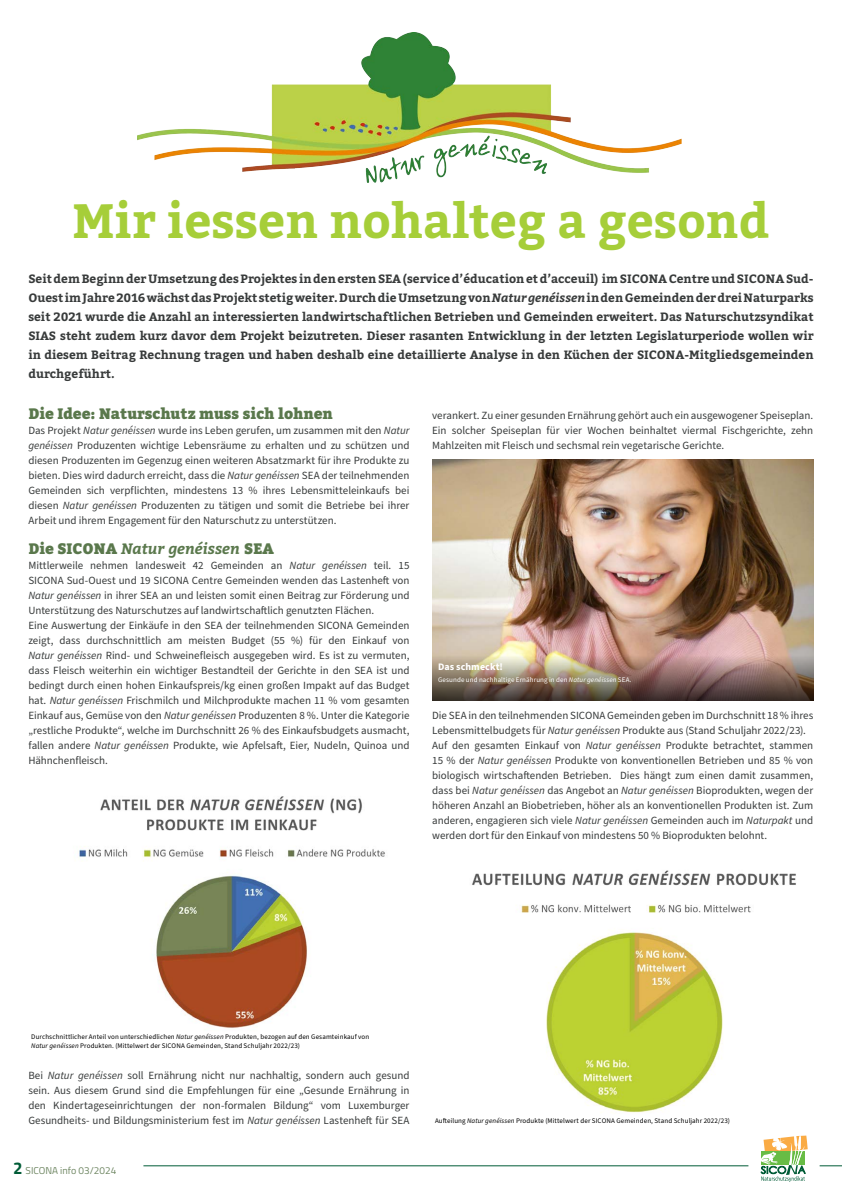
<style>
.page{position:relative;width:842px;height:1191px;background:#fff}
.page>*{position:absolute;margin:0;border:0;box-sizing:border-box;transform-origin:0 0}
._01_Big_Titel_80_88{font:700 48px "Bitter";color:#a6ce39}
._03B_Subtitel_Bitter_15_15{font:900 15px "Bitter";color:#5a784c}
._03B_Subtitel_Bitter_15_15-2{font:italic 700 15px "Bitter";color:#5a784c}
._04_Intro_14_19{font:700 12px/19px "Bitter";color:#383b3b;text-align:justify}
._03B_Subtitel_Bitter_15_15-3{font:11px/15px "Source Sans Pro";letter-spacing:-.005em;color:#383b3b;text-align:justify}
._38_Title_gray_Titillium_Web{font:10px "Titillium Web";color:#6f8763}
.DE_-_Billerzeil_-_7_9p1{font:700 10px "Source Sans Pro";letter-spacing:.01em;color:#fff}
._08B_BillerzeilTitel{font:7px/9px "Source Sans Pro";letter-spacing:.015em;color:#000}
.DE_-_Billerzeil_-_7_9p1-2{font:7px "Source Sans Pro";letter-spacing:.015em;color:#fff}
.s1{font-style:italic}
.s2{font-weight:900;font-style:normal}
.s3{font-weight:700;font-size:17px;color:#015c37}
</style>
<div class="page">
<img style="left:138px;top:33px;width:543px;height:149px">
<img style="left:79px;top:796px;width:306px;height:232px">
<img style="left:432px;top:459px;width:381px;height:195px">
<img style="left:472px;top:870px;width:324px;height:243px">
<img style="left:432px;top:654px;width:381px;height:46px">
<hr style="left:143px;top:1165px;width:699px;height:1px;background:#015c37">
<svg style="left:742px;top:1135px;width:83px;height:47px"></svg>
<p class="_01_Big_Titel_80_88" style="left:72px;top:190px;width:698px">Mir iessen nohalteg a gesond</p>
<p class="_04_Intro_14_19" style="left:28px;top:270px;width:787px">Seit dem Beginn der Umsetzung des Projektes in den ersten SEA (service d’éducation et d’acceuil) im SICONA Centre und SICONA Sud-Ouest im Jahre 2016 wächst das Projekt stetig weiter. Durch die Umsetzung von <span class="s1">Natur genéissen</span> in den Gemeinden der drei Naturparks seit 2021 wurde die Anzahl an interessierten landwirtschaftlichen Betrieben und Gemeinden erweitert. Das Naturschutzsyndikat SIAS steht zudem kurz davor dem Projekt beizutreten. Dieser rasanten Entwicklung in der letzten Legislaturperiode wollen wir in diesem Beitrag Rechnung tragen und haben deshalb eine detaillierte Analyse in den Küchen der SICONA-Mitgliedsgemeinden durchgeführt.</p>
<p class="_03B_Subtitel_Bitter_15_15" style="left:28px;top:404px;width:306px">Die Idee: Naturschutz muss sich lohnen</p>
<p class="_03B_Subtitel_Bitter_15_15-3" style="left:28px;top:423px;width:383px">Das Projekt <span class="s1">Natur genéissen</span> wurde ins Leben gerufen, um zusammen mit den <span class="s1">Natur genéissen</span> Produzenten wichtige Lebensräume zu erhalten und zu schützen und diesen Produzenten im Gegenzug einen weiteren Absatzmarkt für ihre Produkte zu bieten. Dies wird dadurch erreicht, dass die <span class="s1">Natur genéissen</span> SEA der teilnehmenden Gemeinden sich verpflichten, mindestens 13 % ihres Lebensmitteleinkaufs bei diesen <span class="s1">Natur genéissen</span> Produzenten zu tätigen und somit die Betriebe bei ihrer Arbeit und ihrem Engagement für den Naturschutz zu unterstützen.</p>
<p class="_03B_Subtitel_Bitter_15_15-2" style="left:28px;top:538px;width:247px"><span class="s2">Die SICONA</span> Natur genéissen <span class="s2">SEA</span></p>
<p class="_03B_Subtitel_Bitter_15_15-3" style="left:28px;top:558px;width:383px">Mittlerweile nehmen landesweit 42 Gemeinden an <span class="s1">Natur genéissen</span> teil. 15<br>SICONA Sud-Ouest und 19 SICONA Centre Gemeinden wenden das Lastenheft von <span class="s1">Natur genéissen</span> in ihrer SEA an und leisten somit einen Beitrag zur Förderung und Unterstützung des Naturschutzes auf landwirtschaftlich genutzten Flächen.</p>
<p class="_03B_Subtitel_Bitter_15_15-3" style="left:28px;top:618px;width:383px">Eine Auswertung der Einkäufe in den SEA der teilnehmenden SICONA Gemeinden zeigt, dass durchschnittlich am meisten Budget (55 %) für den Einkauf von <span class="s1">Natur genéissen</span> Rind- und Schweinefleisch ausgegeben wird. Es ist zu vermuten, dass Fleisch weiterhin ein wichtiger Bestandteil der Gerichte in den SEA ist und bedingt durch einen hohen Einkaufspreis/kg einen großen Impakt auf das Budget hat. <span class="s1">Natur genéissen</span> Frischmilch und Milchprodukte machen 11 % vom gesamten Einkauf aus, Gemüse von den <span class="s1">Natur genéissen</span> Produzenten 8 %. Unter die Kategorie „restliche Produkte“, welche im Durchschnitt 26 % des Einkaufsbudgets ausmacht, fallen andere <span class="s1">Natur genéissen</span> Produkte, wie Apfelsaft, Eier, Nudeln, Quinoa und Hähnchenfleisch.</p>
<p class="_03B_Subtitel_Bitter_15_15-3" style="left:432px;top:408px;width:383px">verankert. Zu einer gesunden Ernährung gehört auch ein ausgewogener Speiseplan.<br>Ein solcher Speiseplan für vier Wochen beinhaltet viermal Fischgerichte, zehn Mahlzeiten mit Fleisch und sechsmal rein vegetarische Gerichte.</p>
<p class="DE_-_Billerzeil_-_7_9p1" style="left:438px;top:660px;width:67px">Das schmeckt!</p>
<p class="DE_-_Billerzeil_-_7_9p1-2" style="left:438px;top:675px;width:195px">Gesunde und nachhaltige Ernährung in den <span class="s1">Natur genéissen</span> SEA.</p>
<p class="_03B_Subtitel_Bitter_15_15-3" style="left:432px;top:708px;width:383px">Die SEA in den teilnehmenden SICONA Gemeinden geben im Durchschnitt 18 % ihres<br>Lebensmittelbudgets für <span class="s1">Natur genéissen</span> Produkte aus (Stand Schuljahr 2022/23).</p>
<p class="_03B_Subtitel_Bitter_15_15-3" style="left:432px;top:738px;width:383px">Auf den gesamten Einkauf von <span class="s1">Natur genéissen</span> Produkte betrachtet, stammen 15 % der <span class="s1">Natur genéissen</span> Produkte von konventionellen Betrieben und 85 % von biologisch wirtschaftenden Betrieben. Dies hängt zum einen damit zusammen, dass bei <span class="s1">Natur genéissen</span> das Angebot an <span class="s1">Natur genéissen</span> Bioprodukten, wegen der höheren Anzahl an Biobetrieben, höher als an konventionellen Produkten ist. Zum anderen, engagieren sich viele <span class="s1">Natur genéissen</span> Gemeinden auch im <span class="s1">Naturpakt</span> und werden dort für den Einkauf von mindestens 50 % Bioprodukten belohnt.</p>
<p class="_08B_BillerzeilTitel" style="left:31px;top:1032px;width:340px">Durchschnittlicher Anteil von unterschiedlichen <span class="s1">Natur genéissen</span> Produkten, bezogen auf den Gesamteinkauf von<br><span class="s1">Natur genéissen</span> Produkten. (Mittelwert der SICONA Gemeinden, Stand Schuljahr 2022/23)</p>
<p class="_03B_Subtitel_Bitter_15_15-3" style="left:28px;top:1068px;width:383px">Bei <span class="s1">Natur genéissen</span> soll Ernährung nicht nur nachhaltig, sondern auch gesund sein. Aus diesem Grund sind die Empfehlungen für eine „Gesunde Ernährung in den Kindertageseinrichtungen der non-formalen Bildung“ vom Luxemburger Gesundheits- und Bildungsministerium fest im <span class="s1">Natur genéissen</span> Lastenheft für SEA</p>
<p class="_38_Title_gray_Titillium_Web" style="left:13px;top:1163px;width:105px"><span class="s3">2</span> SICONA info 03/2024</p>
<p class="_08B_BillerzeilTitel" style="left:435px;top:1116px;width:297px">Aufteilung <span class="s1">Natur genéissen</span> Produkte (Mittelwert der SICONA Gemeinden, Stand Schuljahr 2022/23)</p>
</div>
